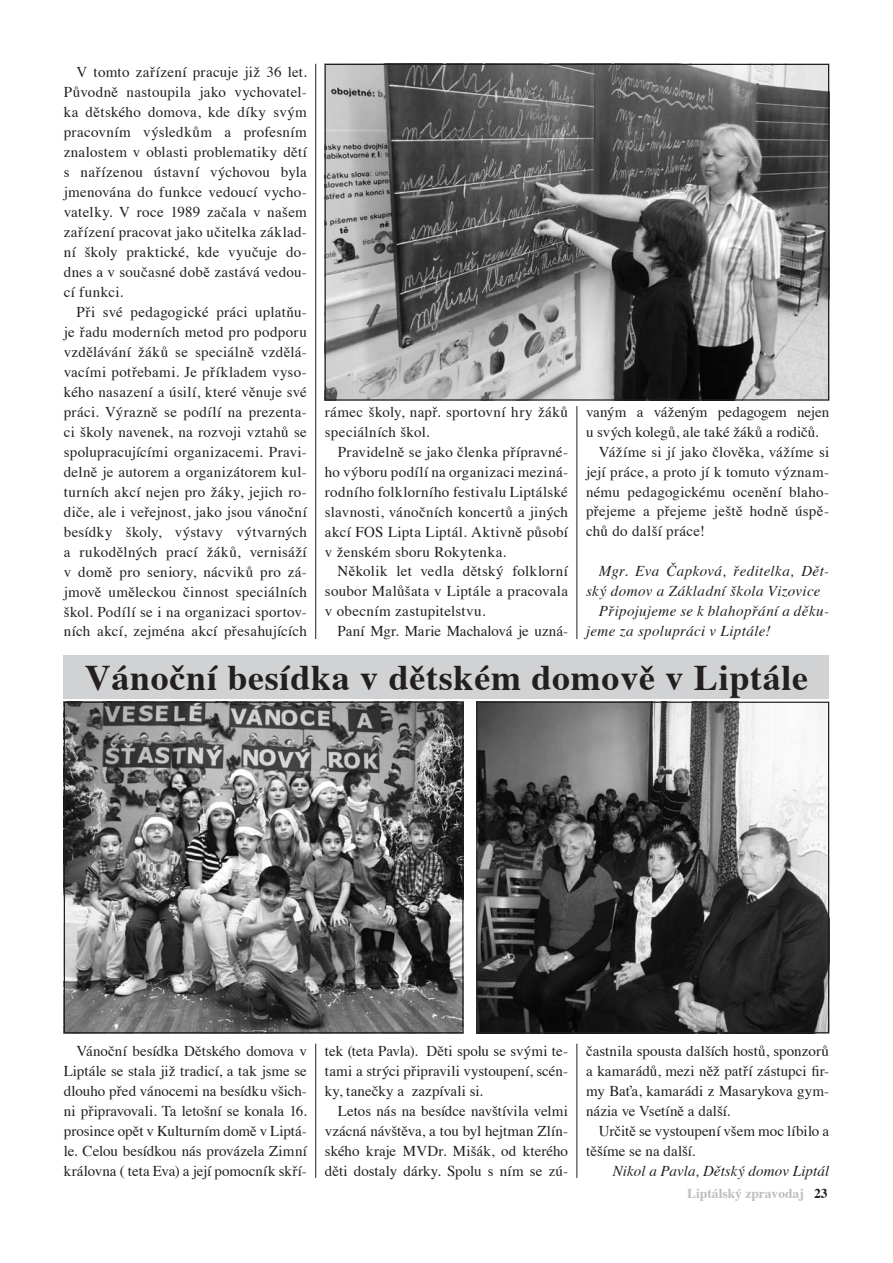
<style>
.page{position:relative;width:893px;height:1263px;background:#fff}
.page>*{position:absolute;margin:0;border:0;box-sizing:border-box;transform-origin:0 0}
.t1{font:700 36px "Times";letter-spacing:.02em;color:#231f20}
.t2{font:15px/20px "Times";letter-spacing:.015em;color:#231f20;text-align:justify}
.t3{font:italic 15px "Times";letter-spacing:.025em;color:#231f20}
.t4{font:italic 15px "Times";letter-spacing:.005em;color:#231f20}
.t5{font:15px "Times";letter-spacing:-.005em;color:#231f20}
.t6{font:700 13.5px "Times";color:#bcbdc0}
.s1{color:#231f20}
</style>
<div class="page">
<img style="left:478px;top:704px;width:349px;height:327px">
<div style="left:476px;top:702px;width:353px;height:331px;border:1px solid #231f20"></div>
<div style="left:64px;top:655px;width:765px;height:43px;background:#d1d2d4"></div>
<img style="left:66px;top:704px;width:395px;height:327px">
<div style="left:64px;top:702px;width:399px;height:331px;border:1px solid #231f20"></div>
<img style="left:327px;top:66px;width:500px;height:333px">
<hr style="left:315px;top:1044px;width:1px;height:134px;background:#231f20">
<hr style="left:576px;top:1044px;width:1px;height:134px;background:#231f20">
<hr style="left:315px;top:64px;width:1px;height:575px;background:#231f20">
<hr style="left:576px;top:406px;width:1px;height:233px;background:#231f20">
<p class="t2" style="left:64px;top:61px;width:245px;text-indent:13px">V tomto zařízení pracuje již 36 let.<br>Původně nastoupila jako vychovatel&shy;ka dětského domova, kde díky svým pracovním výsledkům a profesním znalostem v oblasti problematiky dětí s nařízenou ústavní výchovou byla jmenována do funkce vedoucí vycho&shy;vatelky. V roce 1989 začala v našem zařízení pracovat jako učitelka základ&shy;ní školy praktické, kde vyučuje do&shy;dnes a v současné době zastává vedou&shy;cí funkci.</p>
<p class="t2" style="left:64px;top:300px;width:245px;text-indent:13px">Při své pedagogické práci uplatňu&shy;je řadu moderních metod pro podporu vzdělávání žáků se speciálně vzdělá&shy;vacími potřebami. Je příkladem vyso&shy;kého nasazení a úsilí, které věnuje své práci. Výrazně se podílí na prezenta&shy;ci školy navenek, na rozvoji vztahů se spolupracujícími organizacemi. Pravi&shy;delně je autorem a organizátorem kul&shy;turních akcí nejen pro žáky, jejich ro&shy;diče, ale i veřejnost, jako jsou vánoční besídky školy, výstavy výtvarných a rukodělných prací žáků, vernisáží v domě pro seniory, nácviků pro zá&shy;jmově uměleckou činnost speciálních škol. Podílí se i na organizaci sportov&shy;ních akcí, zejména akcí přesahujících</p>
<p class="t2" style="left:325px;top:400px;width:245px">rámec školy, např. sportovní hry žáků speciálních škol.</p>
<p class="t2" style="left:325px;top:440px;width:245px;text-indent:13px">Pravidelně se jako členka přípravné&shy;ho výboru podílí na organizaci meziná&shy;rodního folklorního festivalu Liptálské slavnosti, vánočních koncertů a jiných akcí FOS Lipta Liptál. Aktivně působí v ženském sboru Rokytenka.</p>
<p class="t2" style="left:325px;top:560px;width:245px;text-indent:13px">Několik let vedla dětský folklorní soubor Malůšata v Liptále a pracovala v obecním zastupitelstvu.</p>
<p class="t2" style="left:338px;top:620px;width:232px">Paní Mgr. Marie Machalová je uzná-</p>
<p class="t5" style="left:586px;top:397px;width:245px">vaným a váženým pedagogem nejen</p>
<p class="t2" style="left:586px;top:420px;width:234px">u svých kolegů, ale také žáků a rodičů.</p>
<p class="t2" style="left:599px;top:440px;width:232px">Vážíme si jí jako člověka, vážíme si</p>
<p class="t2" style="left:586px;top:460px;width:245px">její práce, a proto jí k tomuto význam-</p>
<p class="t2" style="left:586px;top:480px;width:245px">nému pedagogickému ocenění blaho-</p>
<p class="t2" style="left:586px;top:500px;width:245px">přejeme a přejeme ještě hodně úspě-</p>
<p class="t2" style="left:586px;top:520px;width:120px">chů do další práce!</p>
<p class="t3" style="left:599px;top:558px;width:232px">Mgr. Eva Čapková, ředitelka, Dět-</p>
<p class="t3" style="left:586px;top:578px;width:236px">ský domov a Základní škola Vizovice</p>
<p class="t3" style="left:599px;top:598px;width:232px">Připojujeme se k blahopřání a děku-</p>
<p class="t3" style="left:586px;top:618px;width:186px">jeme za spolupráci v Liptále!</p>
<h1 class="t1" style="left:85px;top:643px;width:725px">Vánoční besídka v dětském domově v Liptále</h1>
<p class="t2" style="left:64px;top:1040px;width:245px;text-indent:13px">Vánoční besídka Dětského domova v Liptále se stala již tradicí, a tak jsme se dlouho před vánocemi na besídku všich&shy;ni připravovali. Ta letošní se konala 16. prosince opět v Kulturním domě v Liptá&shy;le. Celou besídkou nás provázela Zimní královna ( teta Eva) a její pomocník skří-</p>
<p class="t2" style="left:325px;top:1040px;width:245px">tek (teta Pavla). Děti spolu se svými te&shy;tami a strýci připravili vystoupení, scén&shy;ky, tanečky a zazpívali si.</p>
<p class="t2" style="left:325px;top:1100px;width:245px;text-indent:13px">Letos nás na besídce navštívila velmi vzácná návštěva, a tou byl hejtman Zlín&shy;ského kraje MVDr. Mišák, od kterého děti dostaly dárky. Spolu s ním se zú-</p>
<p class="t2" style="left:586px;top:1040px;width:245px">častnila spousta dalších hostů, sponzorů a kamarádů, mezi něž patří zástupci fir&shy;my Baťa, kamarádi z Masarykova gym&shy;názia ve Vsetíně a další.</p>
<p class="t2" style="left:586px;top:1120px;width:245px;text-indent:13px">Určitě se vystoupení všem moc líbilo a těšíme se na další.</p>
<p class="t4" style="left:613px;top:1158px;width:218px">Nikol a Pavla, Dětský domov Liptál</p>
<p class="t6" style="left:687px;top:1180px;width:142px">Liptálský zpravodaj <span class="s1">23</span></p>
</div>
